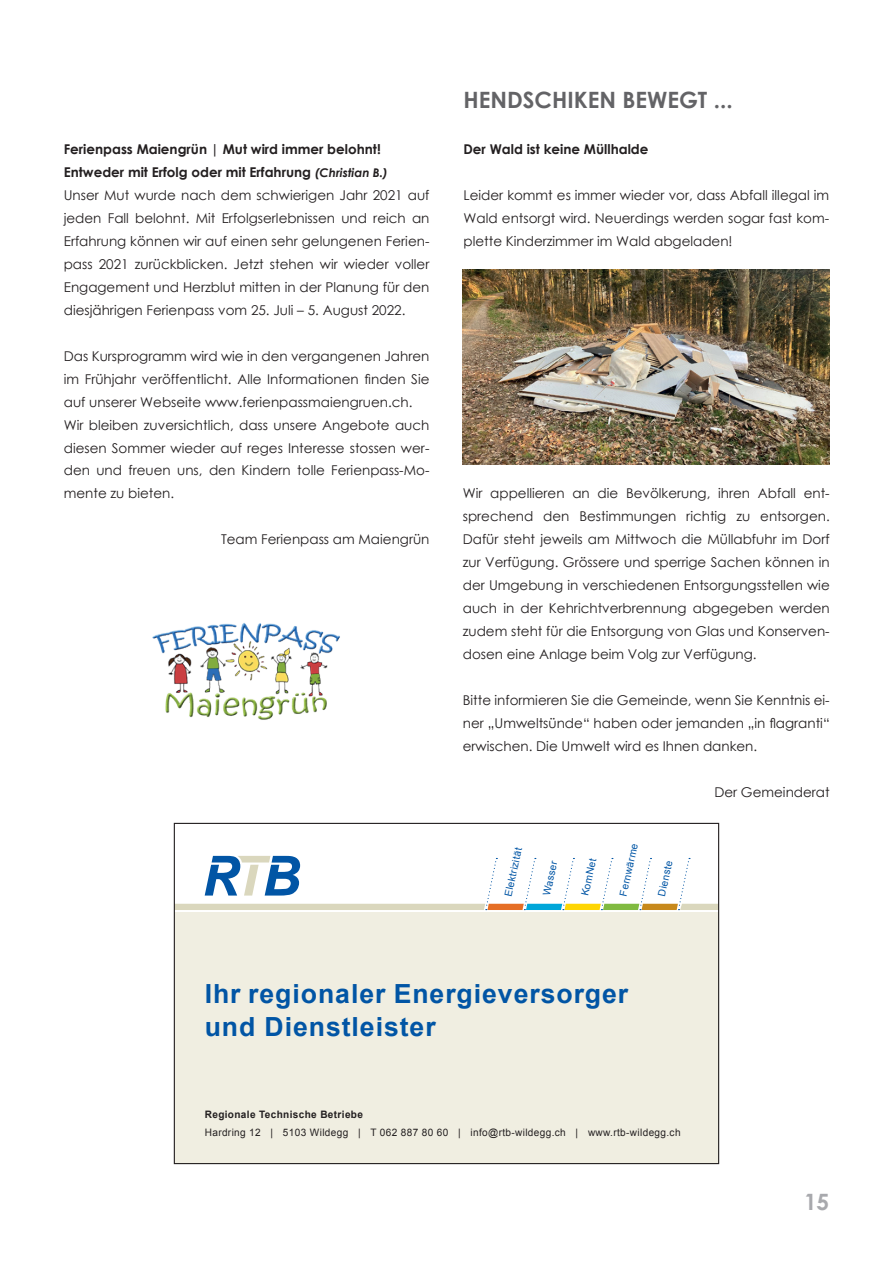
<style>
.page{position:relative;width:893px;height:1263px;background:#fff}
.page>*{position:absolute;margin:0;border:0;box-sizing:border-box;transform-origin:0 0}
.t1{font:700 26.4px/33px "Arial";letter-spacing:.035em;color:#0155a5}
.t2{font:700 22.5px "Century Gothic";color:#636366}
.t3{font:700 22.5px "Century Gothic";color:#a8a9ad}
.t4{font:13.5px/23px "Century Gothic";color:#231f20;text-align:justify}
.t5{font:700 13.5px "Century Gothic";color:#231f20}
.t6{font:10.2px "Arial";letter-spacing:.035em;color:#231f20}
.t7{font:700 10.2px "Arial";letter-spacing:.035em;color:#231f20}
.t8{font:10.05px "Arial";color:#0155a5}
.s1{font-weight:700}
.s2{font-weight:700;font-style:italic;font-size:12px}
</style>
<div class="page">
<img style="left:152px;top:623px;width:188px;height:97px">
<img style="left:463px;top:270px;width:367px;height:195px">
<svg style="left:176px;top:855px;width:541px;height:307px;background:#eeeee3"></svg>
<p class="t4" style="left:64px;top:137px;width:367px;text-align:left"><span class="s1">Ferienpass Maiengrün | Mut wird immer belohnt!<br>Entweder mit Erfolg oder mit Erfahrung</span> <span class="s2">(Christian B.)<br></span>Unser Mut wurde nach dem schwierigen Jahr 2021 auf jeden Fall belohnt. Mit Erfolgserlebnissen und reich an Erfahrung können wir auf einen sehr gelungenen Ferien&shy;pass 2021 zurückblicken. Jetzt stehen wir wieder voller Engagement und Herzblut mitten in der Planung für den diesjährigen Ferienpass vom 25. Juli – 5. August 2022.</p>
<p class="t4" style="left:64px;top:344px;width:367px;text-align:left">Das Kursprogramm wird wie in den vergangenen Jahren im Frühjahr veröffentlicht. Alle Informationen finden Sie auf unserer Webseite www.ferienpassmaiengruen.ch.<br>Wir bleiben zuversichtlich, dass unsere Angebote auch diesen Sommer wieder auf reges Interesse stossen wer&shy;den und freuen uns, den Kindern tolle Ferienpass-Mo&shy;mente zu bieten.</p>
<p class="t4" style="left:221px;top:528px;width:210px">Team Ferienpass am Maiengrün</p>
<h2 class="t2" style="left:463px;top:83px;width:271px">HENDSCHIKEN BEWEGT ...</h2>
<p class="t5" style="left:463px;top:139px;width:186px">Der Wald ist keine Müllhalde</p>
<p class="t4" style="left:463px;top:183px;width:367px">Leider kommt es immer wieder vor, dass Abfall illegal im Wald entsorgt wird. Neuerdings werden sogar fast kom&shy;plette Kinderzimmer im Wald abgeladen!</p>
<p class="t4" style="left:463px;top:482px;width:368px">Wir appellieren an die Bevölkerung, ihren Abfall ent&shy;sprechend den Bestimmungen richtig zu entsorgen.<br>Dafür steht jeweils am Mittwoch die Müllabfuhr im Dorf zur Verfügung. Grössere und sperrige Sachen können in der Umgebung in verschiedenen Entsorgungsstellen wie auch in der Kehrichtverbrennung abgegeben werden zudem steht für die Entsorgung von Glas und Konserven&shy;dosen eine Anlage beim Volg zur Verfügung.</p>
<p class="t4" style="left:463px;top:688px;width:368px">Bitte informieren Sie die Gemeinde, wenn Sie Kenntnis ei&shy;ner „Umweltsünde“ haben oder jemanden „in flagranti“ erwischen. Die Umwelt wird es Ihnen danken.</p>
<p class="t4" style="left:714px;top:780px;width:117px">Der Gemeinderat</p>
<p class="t8" style="left:502px;top:895px;width:51px;rotate:-78deg">Elektrizität</p>
<p class="t8" style="left:540px;top:894px;width:37px;rotate:-78deg">Wasser</p>
<p class="t8" style="left:578px;top:894px;width:40px;rotate:-78deg">KomNet</p>
<p class="t8" style="left:617px;top:894px;width:55px;rotate:-78deg">Fernwärme</p>
<p class="t8" style="left:655px;top:895px;width:38px;rotate:-78deg">Dienste</p>
<h1 class="t1" style="left:205px;top:978px;width:425px">Ihr regionaler Energieversorger und Dienstleister</h1>
<p class="t7" style="left:205px;top:1107px;width:160px">Regionale Technische Betriebe</p>
<p class="t6" style="left:205px;top:1125px;width:477px">Hardring 12 | 5103 Wildegg | T 062 887 80 60 | info@rtb-wildegg.ch | www.rtb-wildegg.ch</p>
<h2 class="t3" style="left:804px;top:1185px;width:27px">15</h2>
</div>
